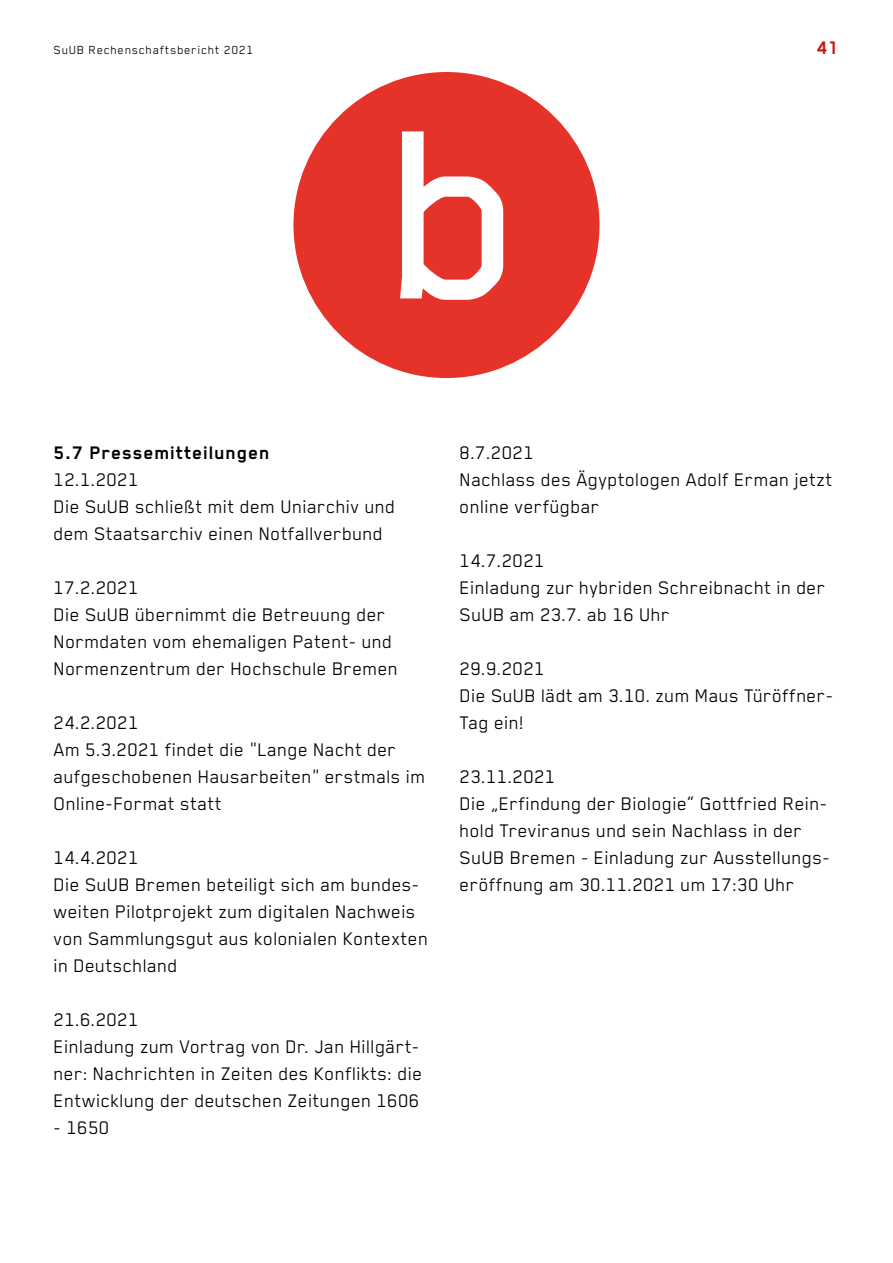
<style>
.page{position:relative;width:893px;height:1263px;background:#fff}
.page>*{position:absolute;margin:0;border:0;box-sizing:border-box;transform-origin:0 0}
.t1{font:21px/27px "Blender Pro";letter-spacing:.01em;color:#000}
.t2{font:700 21px "Blender Pro";letter-spacing:.04em;color:#000}
.t3{font:700 21px "Blender Pro";color:#c81414}
.t4{font:13.5px "Blender Pro";letter-spacing:.05em;color:#000}
</style>
<div class="page">
<svg style="left:293px;top:72px;width:306px;height:306px;fill:#e63329"></svg>
<p class="t4" style="left:54px;top:43px;width:201px">SuUB Rechenschaftsbericht 2021</p>
<p class="t3" style="left:817px;top:37px;width:23px">41</p>
<p class="t2" style="left:54px;top:441px;width:217px">5.7 Pressemitteilungen</p>
<p class="t1" style="left:54px;top:465px;width:343px">12.1.2021<br>Die SuUB schließt mit dem Uniarchiv und dem Staatsarchiv einen Notfallverbund</p>
<p class="t1" style="left:54px;top:573px;width:346px">17.2.2021<br>Die SuUB übernimmt die Betreuung der<br>Normdaten vom ehemaligen Patent- und<br>Normenzentrum der Hochschule Bremen</p>
<p class="t1" style="left:54px;top:708px;width:373px">24.2.2021<br>Am 5.3.2021 findet die "Lange Nacht der aufgeschobenen Hausarbeiten" erstmals im<br>Online-Format statt</p>
<p class="t1" style="left:54px;top:843px;width:376px">14.4.2021<br>Die SuUB Bremen beteiligt sich am bundes&shy;weiten Pilotprojekt zum digitalen Nachweis von Sammlungsgut aus kolonialen Kontexten in Deutschland</p>
<p class="t1" style="left:54px;top:1005px;width:370px">21.6.2021<br>Einladung zum Vortrag von Dr. Jan Hillgärt&shy;ner: Nachrichten in Zeiten des Konflikts: die Entwicklung der deutschen Zeitungen 1606</p>
<p class="t1" style="left:54px;top:1114px;width:57px">- 1650</p>
<p class="t1" style="left:460px;top:439px;width:374px">8.7.2021<br>Nachlass des Ägyptologen Adolf Erman jetzt online verfügbar</p>
<p class="t1" style="left:460px;top:547px;width:367px">14.7.2021<br>Einladung zur hybriden Schreibnacht in der<br>SuUB am 23.7. ab 16 Uhr</p>
<p class="t1" style="left:460px;top:655px;width:375px">29.9.2021<br>Die SuUB lädt am 3.10. zum Maus Türöffner-<br>Tag ein!</p>
<p class="t1" style="left:460px;top:763px;width:372px">23.11.2021<br>Die „Erfindung der Biologie“ Gottfried Rein&shy;hold Treviranus und sein Nachlass in der SuUB Bremen - Einladung zur Ausstellungs&shy;eröffnung am 30.11.2021 um 17:30 Uhr</p>
</div>
